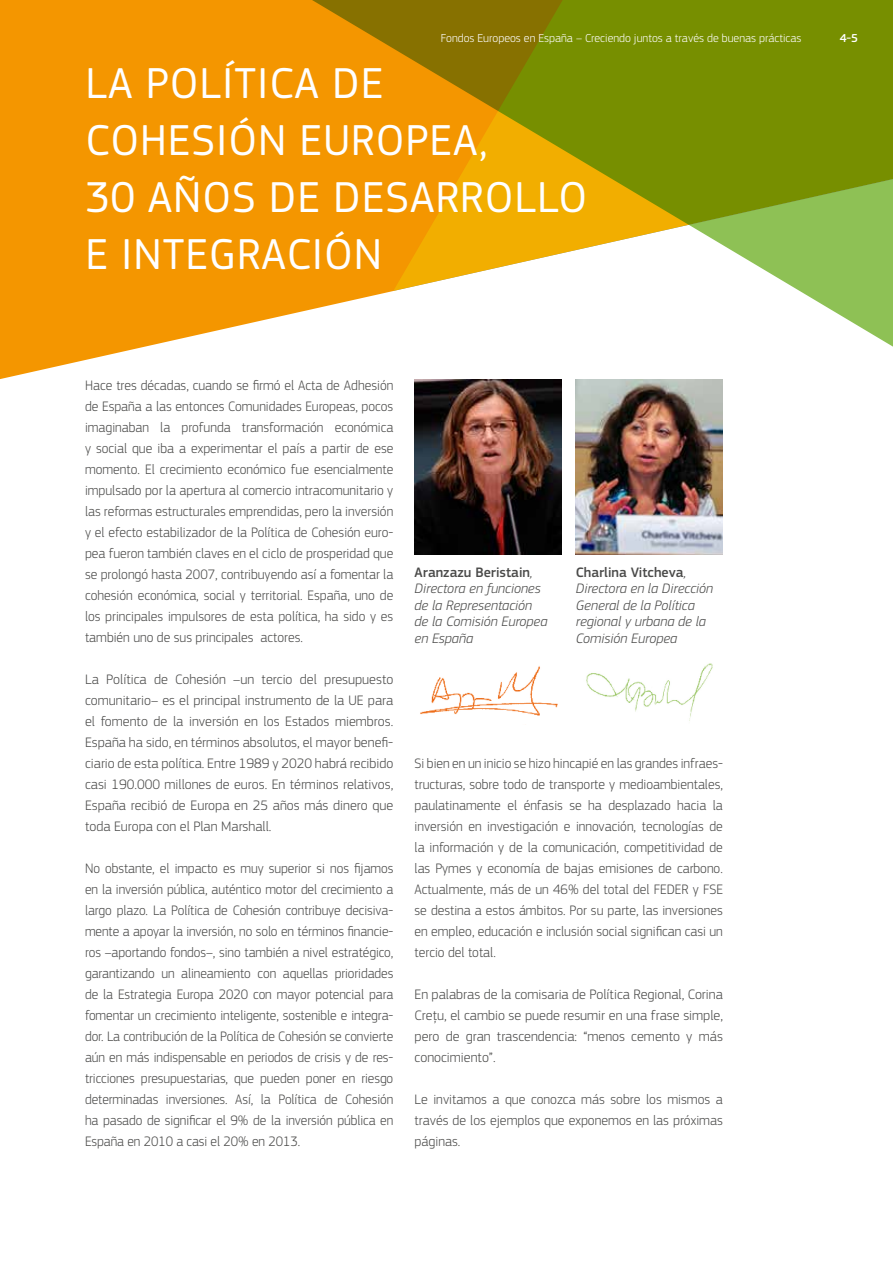
<style>
.page{position:relative;width:893px;height:1263px;background:#fff}
.page>*{position:absolute;margin:0;border:0;box-sizing:border-box;transform-origin:0 0}
.t1{font:45px/57px "EC Square Sans Pro";letter-spacing:.02em;color:#fff}
.t2{font:300 14.25px/21px "EC Square Sans Pro";color:#4a4a49;text-align:justify}
.t3{font:300 14.25px/21px "EC Square Sans Pro";color:#4a4a49;text-align:justify;scale:.96 1}
.t4{font:italic 300 14.25px/16.5px "EC Square Sans Pro";color:#4a4a49}
.t5{font:300 12px "EC Square Sans Pro";color:#fff}
.t6{font:500 12px "EC Square Sans Pro";color:#fff}
.s1{font-weight:500;font-style:normal}
</style>
<div class="page">
<svg style="left:0;top:0;width:276px;height:379px;background:#f49e14"></svg>
<svg style="left:276px;top:0;width:617px;height:347px;fill:#f49600"></svg>
<svg style="left:393px;top:0;width:500px;height:291px;background:#a5a11f"></svg>
<img style="left:576px;top:379px;width:146px;height:175px">
<img style="left:415px;top:379px;width:146px;height:175px">
<img style="left:420px;top:666px;width:138px;height:50px">
<img style="left:586px;top:663px;width:127px;height:58px">
<p class="t5" style="left:441px;top:31px;width:362px">Fondos Europeos en España – Creciendo juntos a través de buenas prácticas</p>
<p class="t6" style="left:840px;top:31px;width:20px">4-5</p>
<h1 class="t1" style="left:85px;top:55px;width:504px">LA POLÍTICA DE<br>COHESIÓN EUROPEA,<br>30 AÑOS DE DESARROLLO<br>E INTEGRACIÓN</h1>
<p class="t2" style="left:85px;top:375px;width:310px">Hace tres décadas, cuando se firmó el Acta de Adhesión de España a las entonces Comunidades Europeas, pocos imaginaban la profunda transformación económica y social que iba a experimentar el país a partir de ese momento. El crecimiento económico fue esencialmente impulsado por la apertura al comercio intracomunitario y las reformas estructurales emprendidas, pero la inversión y el efecto estabilizador de la Política de Cohesión euro&shy;pea fueron también claves en el ciclo de prosperidad que se prolongó hasta 2007, contribuyendo así a fomentar la cohesión económica, social y territorial. España, uno de los principales impulsores de esta política, ha sido y es también uno de sus principales actores.</p>
<p class="t2" style="left:85px;top:669px;width:310px">La Política de Cohesión –un tercio del presupuesto comunitario– es el principal instrumento de la UE para el fomento de la inversión en los Estados miembros.<br>España ha sido, en términos absolutos, el mayor benefi&shy;ciario de esta política. Entre 1989 y 2020 habrá recibido casi 190.000 millones de euros. En términos relativos, España recibió de Europa en 25 años más dinero que toda Europa con el Plan Marshall.</p>
<p class="t3" style="left:85px;top:858px;width:323px">No obstante, el impacto es muy superior si nos fijamos en la inversión pública, auténtico motor del crecimiento a largo plazo. La Política de Cohesión contribuye decisiva&shy;mente a apoyar la inversión, no solo en términos financie&shy;ros –aportando fondos–, sino también a nivel estratégico, garantizando un alineamiento con aquellas prioridades de la Estrategia Europa 2020 con mayor potencial para fomentar un crecimiento inteligente, sostenible e integra&shy;dor. La contribución de la Política de Cohesión se convierte aún en más indispensable en periodos de crisis y de res&shy;tricciones presupuestarias, que pueden poner en riesgo determinadas inversiones. Así, la Política de Cohesión ha pasado de significar el 9% de la inversión pública en España en 2010 a casi el 20% en 2013.</p>
<p class="t4" style="left:415px;top:564px;width:135px"><span class="s1">Aranzazu Beristain</span>,<br>Directora en funciones de la Representación de la Comisión Europea en España</p>
<p class="t4" style="left:576px;top:564px;width:139px"><span class="s1">Charlina Vitcheva</span>,<br>Directora en la Dirección<br>General de la Política regional y urbana de la<br>Comisión Europea</p>
<p class="t2" style="left:415px;top:753px;width:310px">Si bien en un inicio se hizo hincapié en las grandes infraes&shy;tructuras, sobre todo de transporte y medioambientales, paulatinamente el énfasis se ha desplazado hacia la inversión en investigación e innovación, tecnologías de la información y de la comunicación, competitividad de las Pymes y economía de bajas emisiones de carbono.<br>Actualmente, más de un 46% del total del FEDER y FSE se destina a estos ámbitos. Por su parte, las inversiones en empleo, educación e inclusión social significan casi un tercio del total.</p>
<p class="t2" style="left:415px;top:984px;width:310px">En palabras de la comisaria de Política Regional, Corina Crețu, el cambio se puede resumir en una frase simple, pero de gran trascendencia: “menos cemento y más conocimiento”.</p>
<p class="t2" style="left:415px;top:1089px;width:310px">Le invitamos a que conozca más sobre los mismos a través de los ejemplos que exponemos en las próximas páginas.</p>
</div>
